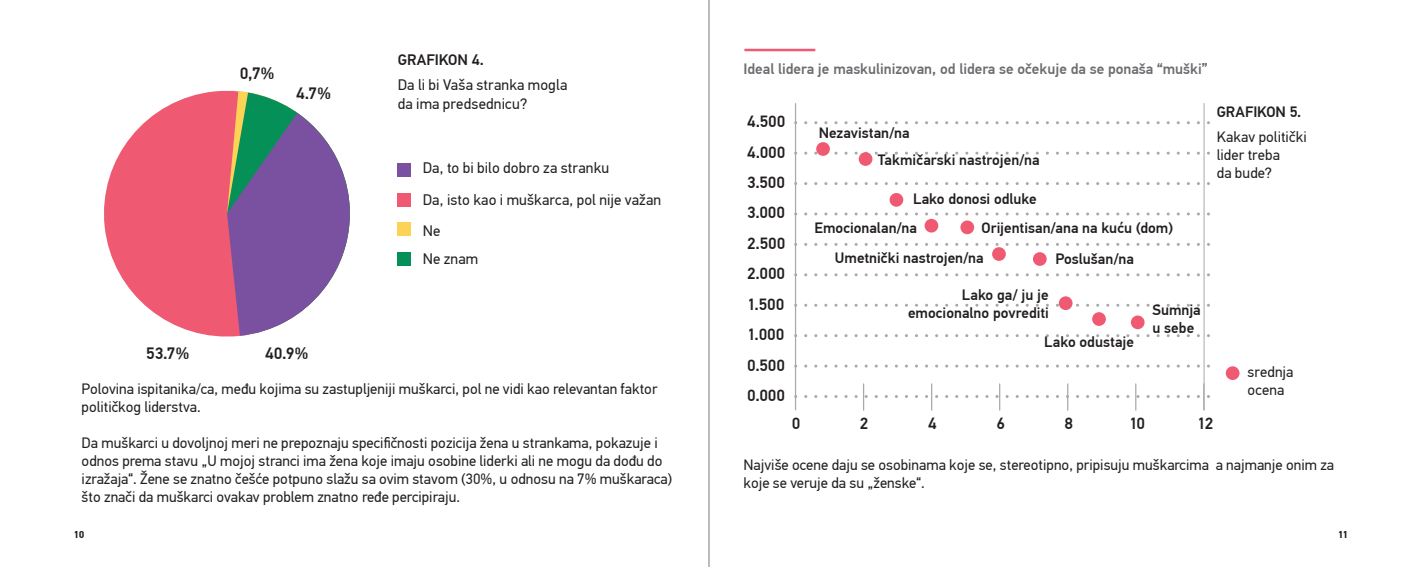
<style>
.page{position:relative;width:1418px;height:567px;background:#fff}
.page>*{position:absolute;margin:0;border:0;box-sizing:border-box;transform-origin:0 0}
.t1{font:500 16.5px "PF Din Text Pro";color:#231f20}
.t2{font:500 16.25px/30.5px "PF Din Text Pro";color:#231f20}
.t3{font:15.25px/31.4px "PF Din Text Pro";letter-spacing:.005em;color:#231f20}
.t4{font:500 15.25px "PF Din Text Pro";letter-spacing:-.005em;color:#231f20}
.t5{font:15px/18px "PF Din Text Pro";color:#231f20}
.t6{font:500 15px/18px "PF Din Text Pro";color:#231f20}
.t7{font:500 15px "PF Din Text Pro";color:#6c6d70}
.t8{font:700 10px "PF Din Text Pro";color:#231f20}
</style>
<div class="page">
<div style="left:397px;top:163px;width:14px;height:14px;background:#7951a0"></div>
<svg style="left:104px;top:90px;width:134px;height:247px;fill:#f05972"></svg>
<div style="left:397px;top:193px;width:14px;height:14px;background:#f05972"></div>
<div style="left:397px;top:222px;width:14px;height:14px;background:#fcd354"></div>
<div style="left:397px;top:252px;width:14px;height:14px;background:#059058"></div>
<svg style="left:227px;top:91px;width:123px;height:245px"></svg>
<hr style="left:795px;top:103px;width:1px;height:307px;background:#a8a9ad">
<hr style="left:1203px;top:103px;width:1px;height:307px;background:#a8a9ad">
<svg style="left:796px;top:365px;width:414px;height:3px"></svg>
<svg style="left:796px;top:334px;width:414px;height:3px"></svg>
<svg style="left:796px;top:304px;width:414px;height:3px"></svg>
<svg style="left:796px;top:273px;width:414px;height:3px"></svg>
<svg style="left:796px;top:243px;width:414px;height:3px"></svg>
<svg style="left:796px;top:212px;width:414px;height:3px"></svg>
<svg style="left:796px;top:182px;width:414px;height:3px"></svg>
<svg style="left:796px;top:152px;width:414px;height:3px"></svg>
<svg style="left:796px;top:121px;width:414px;height:3px"></svg>
<svg style="left:796px;top:384px;width:414px;height:26px"></svg>
<div style="left:816px;top:142px;width:14px;height:14px;background:#f05972;border-radius:50%"></div>
<div style="left:858px;top:152px;width:14px;height:14px;background:#f05972;border-radius:50%"></div>
<div style="left:889px;top:193px;width:14px;height:14px;background:#f05972;border-radius:50%"></div>
<div style="left:924px;top:219px;width:14px;height:14px;background:#f05972;border-radius:50%"></div>
<div style="left:960px;top:220px;width:14px;height:14px;background:#f05972;border-radius:50%"></div>
<div style="left:992px;top:247px;width:13px;height:14px;background:#f05972;border-radius:50%"></div>
<div style="left:1032px;top:252px;width:14px;height:14px;background:#f05972;border-radius:50%"></div>
<div style="left:1058px;top:296px;width:14px;height:14px;background:#f05972;border-radius:50%"></div>
<div style="left:1092px;top:312px;width:13px;height:14px;background:#f05972;border-radius:50%"></div>
<div style="left:1130px;top:315px;width:14px;height:14px;background:#f05972;border-radius:50%"></div>
<div style="left:1225px;top:366px;width:14px;height:14px;background:#f05972;border-radius:50%"></div>
<hr style="left:744px;top:49px;width:71px;height:2px;background:#f05972">
<hr style="left:708px;top:0;width:1px;height:567px;background:#78797c">
<p class="t1" style="left:240px;top:63px;width:36px">0,7%</p>
<p class="t1" style="left:296px;top:83px;width:37px">4.7%</p>
<p class="t1" style="left:146px;top:344px;width:45px">53.7%</p>
<p class="t1" style="left:265px;top:344px;width:45px">40.9%</p>
<p class="t4" style="left:398px;top:50px;width:88px">GRAFIKON 4.</p>
<p class="t3" style="left:398px;top:76px;width:171px;line-height:18.2px">Da li bi Vaša stranka mogla da ima predsednicu?</p>
<p class="t3" style="left:423px;top:153px;width:240px">Da, to bi bilo dobro za stranku<br>Da, isto kao i muškarca, pol nije važan<br>Ne</p>
<p class="t3" style="left:423px;top:244px;width:57px">Ne znam</p>
<p class="t5" style="left:82px;top:380px;width:577px">Polovina ispitanika/ca, među kojima su zastupljeniji muškarci, pol ne vidi kao relevantan faktor političkog liderstva.</p>
<p class="t5" style="left:82px;top:434px;width:592px">Da muškarci u dovoljnoj meri ne prepoznaju specifičnosti pozicija žena u strankama, pokazuje i odnos prema stavu „U mojoj stranci ima žena koje imaju osobine liderki ali ne mogu da dođu do izražaja“. Žene se znatno češće potpuno slažu sa ovim stavom (30%, u odnosu na 7% muškaraca) što znači da muškarci ovakav problem znatno ređe percipiraju.</p>
<p class="t7" style="left:743px;top:60px;width:465px">Ideal lidera je maskulinizovan, od lidera se očekuje da se ponaša “muški”</p>
<p class="t2" style="left:747px;top:106px;width:40px">4.500</p>
<p class="t2" style="left:747px;top:137px;width:40px">4.000</p>
<p class="t2" style="left:747px;top:167px;width:39px">3.500</p>
<p class="t2" style="left:747px;top:198px;width:40px">3.000<br>2.500</p>
<p class="t2" style="left:747px;top:259px;width:40px">2.000</p>
<p class="t2" style="left:747px;top:289px;width:39px">1.500</p>
<p class="t2" style="left:747px;top:320px;width:39px">1.000</p>
<p class="t2" style="left:747px;top:350px;width:39px">0.500</p>
<p class="t2" style="left:747px;top:381px;width:39px">0.000</p>
<p class="t6" style="left:818px;top:124px;width:92px">Nezavistan/na</p>
<p class="t6" style="left:878px;top:151px;width:163px">Takmičarski nastrojen/na</p>
<p class="t6" style="left:913px;top:190px;width:125px">Lako donosi odluke</p>
<p class="t6" style="left:814px;top:219px;width:104px">Emocionalan/na</p>
<p class="t6" style="left:835px;top:214px;width:339px;line-height:29.1px;text-indent:147px">Orijentisan/ana na kuću (dom)<br>Umetnički nastrojen/na</p>
<p class="t6" style="left:908px;top:286px;width:142px;text-align:right">Lako ga/ ju je emocionalno povrediti</p>
<p class="t6" style="left:1055px;top:250px;width:80px">Poslušan/na</p>
<p class="t6" style="left:1152px;top:301px;width:50px">Sumnja u sebe</p>
<p class="t6" style="left:1044px;top:333px;width:91px">Lako odustaje</p>
<p class="t6" style="left:1216px;top:103px;width:86px">GRAFIKON 5.</p>
<p class="t5" style="left:1216px;top:128px;width:92px">Kakav politički lider treba<br>da bude?</p>
<p class="t5" style="left:1247px;top:363px;width:47px">srednja ocena</p>
<p class="t2" style="left:791px;top:408px;width:10px">0</p>
<p class="t2" style="left:860px;top:408px;width:10px">2</p>
<p class="t2" style="left:928px;top:408px;width:10px">4</p>
<p class="t2" style="left:996px;top:408px;width:10px">6</p>
<p class="t2" style="left:1064px;top:408px;width:10px">8</p>
<p class="t2" style="left:1128px;top:408px;width:18px">10</p>
<p class="t2" style="left:1197px;top:408px;width:17px">12</p>
<p class="t5" style="left:743px;top:456px;width:592px">Najviše ocene daju se osobinama koje se, stereotipno, pripisuju muškarcima a najmanje onim za koje se veruje da su „ženske“.</p>
<p class="t8" style="left:73px;top:529px;width:12px">10</p>
<p class="t8" style="left:1337px;top:529px;width:12px">11</p>
</div>
